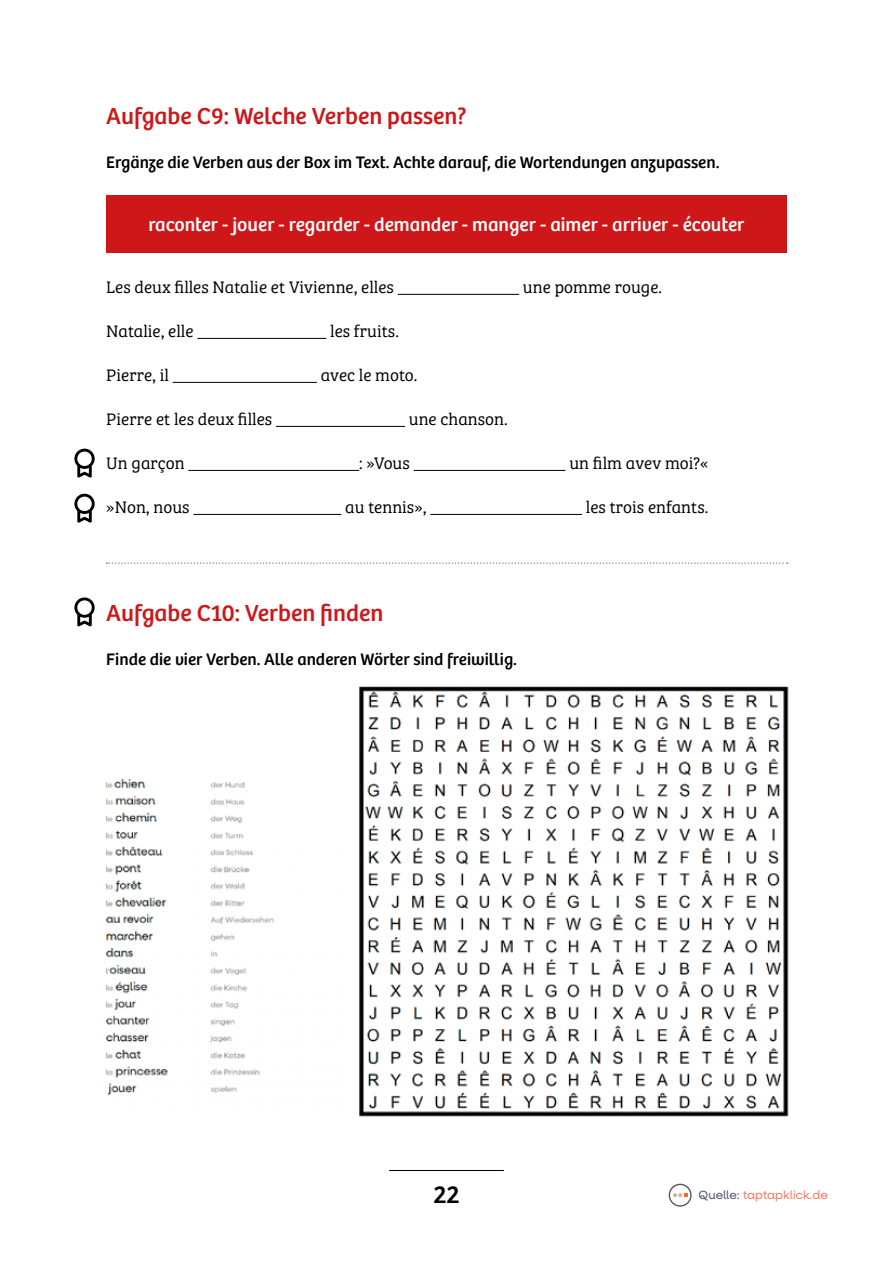
<style>
.page{position:relative;width:893px;height:1263px;background:#fff}
.page>*{position:absolute;margin:0;border:0;box-sizing:border-box;transform-origin:0 0}
.t1{font:25.5px "Bree";color:#000}
.t2{font:24px "Bree";color:#cd1719}
.t3{font:19.5px "Bree";color:#fff}
.t4{font:17.25px "Bree Serif Lt";color:#000}
.t5{font:17.25px "Bree";color:#000}
.t6{font:12px "Neulis Alt";color:#ef7d5e}
.s1{color:#5d4e6b}
</style>
<div class="page">
<hr style="left:389px;top:1170px;width:115px;height:1px;background:#000">
<svg style="left:673px;top:1193px;width:14px;height:4px"></svg>
<div style="left:669px;top:1184px;width:23px;height:22px;border:1px solid #5d4e6b;border-radius:50%"></div>
<hr style="left:398px;top:294px;width:121px;height:1px;background:#000">
<hr style="left:197px;top:338px;width:129px;height:1px;background:#000">
<hr style="left:173px;top:382px;width:144px;height:1px;background:#000">
<hr style="left:276px;top:426px;width:129px;height:1px;background:#000">
<hr style="left:188px;top:470px;width:171px;height:1px;background:#000">
<hr style="left:414px;top:470px;width:151px;height:1px;background:#000">
<hr style="left:193px;top:514px;width:148px;height:1px;background:#000">
<hr style="left:430px;top:514px;width:152px;height:1px;background:#000">
<div style="left:106px;top:196px;width:681px;height:57px;background:#cd1719"></div>
<svg style="left:74px;top:449px;width:21px;height:28px"></svg>
<svg style="left:74px;top:494px;width:21px;height:29px"></svg>
<svg style="left:74px;top:597px;width:21px;height:29px"></svg>
<img style="left:105px;top:686px;width:684px;height:431px">
<div style="left:102px;top:686px;width:238px;height:71px;background:#fff"></div>
<svg style="left:106px;top:562px;width:682px;height:2px"></svg>
<h2 class="t2" style="left:106px;top:97px;width:362px">Aufgabe C9: Welche Verben passen?</h2>
<p class="t5" style="left:106px;top:149px;width:615px">Ergänze die Verben aus der Box im Text. Achte darauf, die Wortendungen anzupassen.</p>
<p class="t3" style="left:148px;top:210px;width:598px">raconter - jouer - regarder - demander - manger - aimer - arriver - écouter</p>
<p class="t4" style="left:106px;top:274px;width:289px">Les deux filles Natalie et Vivienne, elles</p>
<p class="t4" style="left:523px;top:274px;width:141px">une pomme rouge.</p>
<p class="t4" style="left:106px;top:318px;width:89px">Natalie, elle</p>
<p class="t4" style="left:330px;top:318px;width:70px">les fruits.</p>
<p class="t4" style="left:106px;top:362px;width:64px">Pierre, il</p>
<p class="t4" style="left:321px;top:362px;width:98px">avec le moto.</p>
<p class="t4" style="left:106px;top:406px;width:167px">Pierre et les deux filles</p>
<p class="t4" style="left:409px;top:406px;width:100px">une chanson.</p>
<p class="t4" style="left:106px;top:450px;width:80px">Un garçon</p>
<p class="t4" style="left:359px;top:450px;width:52px">: »Vous</p>
<p class="t4" style="left:569px;top:450px;width:141px">un film avev moi?«</p>
<p class="t4" style="left:106px;top:494px;width:85px">»Non, nous</p>
<p class="t4" style="left:345px;top:494px;width:83px">au tennis»,</p>
<p class="t4" style="left:586px;top:494px;width:124px">les trois enfants.</p>
<h2 class="t2" style="left:106px;top:595px;width:279px">Aufgabe C10: Verben finden</h2>
<p class="t5" style="left:106px;top:646px;width:412px">Finde die vier Verben. Alle anderen Wörter sind freiwillig.</p>
<h1 class="t1" style="left:433px;top:1175px;width:28px">22</h1>
<p class="t6" style="left:699px;top:1187px;width:131px"><span class="s1">Quelle:</span> taptapklick.de</p>
</div>
